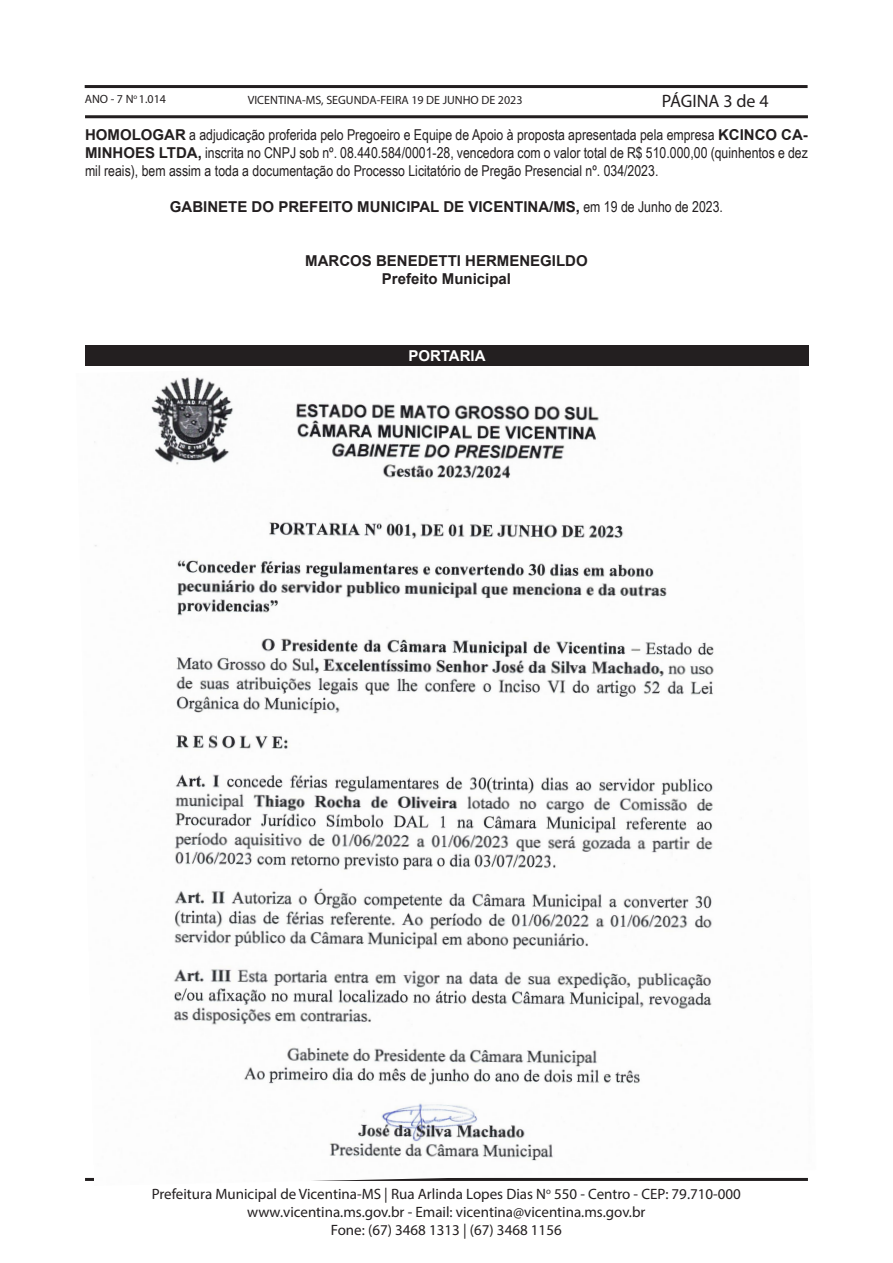
<style>
.page{position:relative;width:893px;height:1263px;background:#fff}
.page>*{position:absolute;margin:0;border:0;box-sizing:border-box;transform-origin:0 0}
.t1{font:18px "Myriad Pro";color:#231f20}
.t2{font:15px/18px "Arial Narrow";color:#231f20;text-align:justify}
.t3{font:15px/18px "Myriad Pro";color:#231f20;text-align:center}
.t4{font:700 15px "Arial";color:#231f20}
.t5{font:700 15px "Arial";color:#fff}
.t6{font:12px "Myriad Pro";color:#231f20}
.s1{font-family:"Arial";font-weight:700}
.s2{font-family:"Arial Narrow";font-weight:400}
</style>
<div class="page">
<hr style="left:85px;top:85px;width:723px;height:3px;background:#231f20">
<hr style="left:85px;top:115px;width:723px;height:3px;background:#231f20">
<img style="left:85px;top:357px;width:724px;height:824px">
<div style="left:85px;top:345px;width:723px;height:21px;background:#231f20"></div>
<p class="t1" style="left:662px;top:90px;width:108px">PÁGINA 3 de 4</p>
<p class="t6" style="left:85px;top:91px;width:83px">ANO - 7 N<sup>o</sup> 1.014</p>
<p class="t6" style="left:248px;top:93px;width:276px">VICENTINA-MS, SEGUNDA-FEIRA 19 DE JUNHO DE 2023</p>
<p class="t2" style="left:85px;top:125px;width:724px"><span class="s1">HOMOLOGAR</span> a adjudicação proferida pelo Pregoeiro e Equipe de Apoio à proposta apresentada pela empresa <span class="s1">KCINCO CA-MINHOES LTDA,</span> inscrita no CNPJ sob nº. 08.440.584/0001-28, vencedora com o valor total de R$ 510.000,00 (quinhentos e dez mil reais), bem assim a toda a documentação do Processo Licitatório de Pregão Presencial nº. 034/2023.</p>
<p class="t4" style="left:170px;top:196px;width:554px">GABINETE DO PREFEITO MUNICIPAL DE VICENTINA/MS, <span class="s2">em 19 de Junho de 2023.</span></p>
<p class="t4" style="left:305px;top:250px;width:284px">MARCOS BENEDETTI HERMENEGILDO</p>
<p class="t4" style="left:382px;top:268px;width:131px">Prefeito Municipal</p>
<p class="t5" style="left:408px;top:345px;width:79px">PORTARIA</p>
<p class="t3" style="left:152px;top:1184px;width:591px">Prefeitura Municipal de Vicentina-MS | Rua Arlinda Lopes Dias N<sup>o</sup> 550 - Centro - CEP: 79.710-000 www.vicentina.ms.gov.br - Email: vicentina@vicentina.ms.gov.br<br>Fone: (67) 3468 1313 | (67) 3468 1156</p>
</div>
